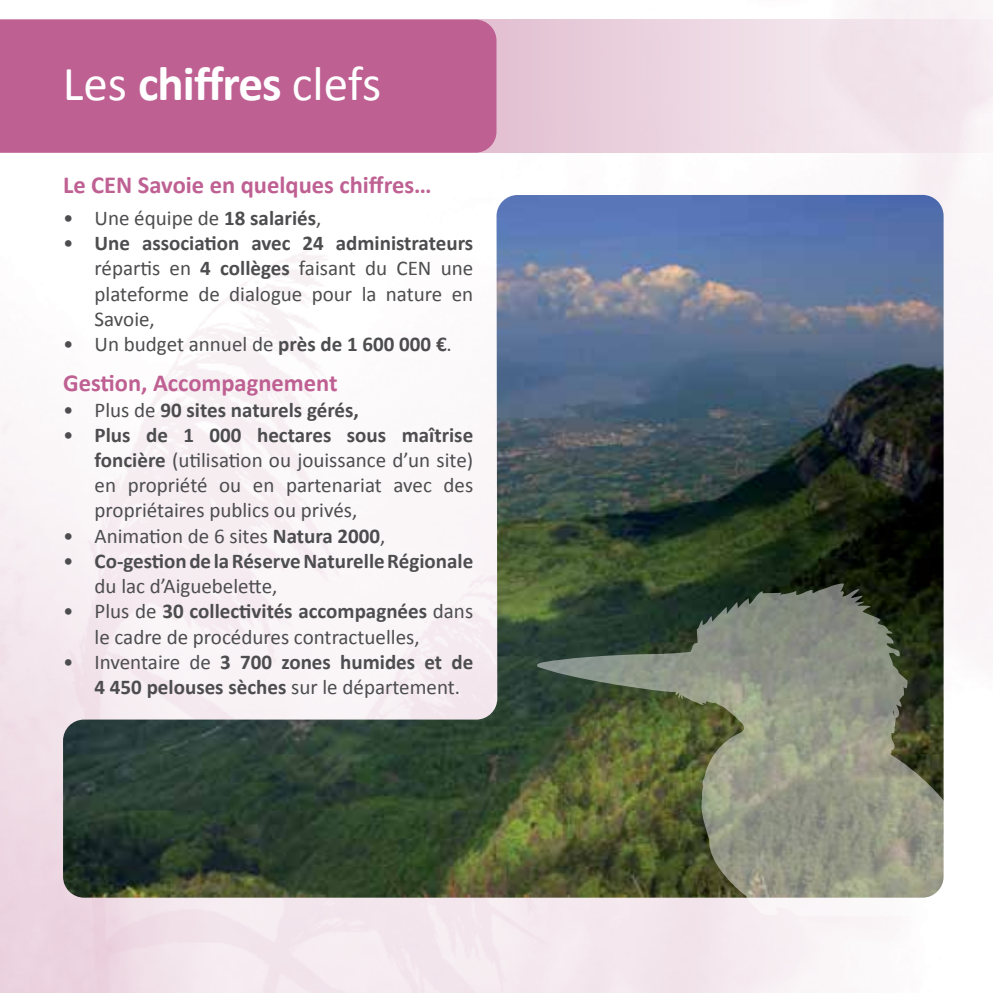
<style>
.page{position:relative;width:993px;height:993px;background:#fff}
.page>*{position:absolute;margin:0;border:0;box-sizing:border-box;transform-origin:0 0}
.t1{font:49px "Calibri";color:#fff}
.t2{font:700 24.5px "Calibri";color:#bf6093}
.t3{font:21px/25.2px "Calibri";color:#4d4d4f;text-align:justify}
.t4{font:700 21px/25.2px "Calibri";color:#4d4d4f}
.s1{font-weight:700}
.s2{font-weight:400}
</style>
<div class="page">
<img style="left:0;top:0;width:992px;height:992px">
<svg style="left:496px;top:20px;width:445px;height:133px;background:#ecd7e2"></svg>
<div style="left:0;top:20px;width:496px;height:133px;background:#bf6093"></div>
<img style="left:63px;top:195px;width:880px;height:702px">
<svg style="left:532px;top:583px;width:460px;height:332px;background:#808671"></svg>
<svg style="left:941px;top:20px;width:51px;height:385px"></svg>
<h1 class="t1" style="left:63px;top:52px;width:320px">Les <span class="s1">chiffres</span> clefs</h1>
<p class="t2" style="left:63px;top:169px;width:370px">Le CEN Savoie en quelques chiffres…</p>
<p class="t3" style="left:63px;top:205px;width:260px">• Une équipe de <span class="s1">18 salariés</span>,</p>
<p class="t3" style="left:94px;top:230px;width:380px;text-indent:-32px">• <span class="s1">Une association avec 24 administrateurs </span>répartis en <span class="s1">4 collèges</span> faisant du CEN une plateforme de dialogue pour la nature en Savoie,</p>
<p class="t3" style="left:63px;top:331px;width:390px">• Un budget annuel de <span class="s1">près de 1 600 000 €</span>.</p>
<p class="t2" style="left:63px;top:367px;width:276px">Gestion, Accompagnement</p>
<p class="t4" style="left:63px;top:397px;width:297px"><span class="s2">• Plus de</span> 90 sites naturels gérés,</p>
<p class="t3" style="left:94px;top:422px;width:380px;text-indent:-32px">• <span class="s1">Plus de 1 000 hectares sous maîtrise foncière</span> (utilisation ou jouissance d’un site) en propriété ou en partenariat avec des propriétaires publics ou privés,</p>
<p class="t3" style="left:63px;top:523px;width:324px">• Animation de 6 sites <span class="s1">Natura 2000</span>,</p>
<p class="t4" style="left:94px;top:548px;width:380px;text-indent:-32px"><span class="s2">•</span> Co-gestion de la Réserve Naturelle Régionale <span class="s2">du lac d’Aiguebelette,</span></p>
<p class="t3" style="left:94px;top:598px;width:380px;text-indent:-31px">• Plus de <span class="s1">30 collectivités accompagnées</span> dans le cadre de procédures contractuelles,</p>
<p class="t4" style="left:94px;top:649px;width:380px;text-indent:-32px"><span class="s2">• Inventaire de</span> 3 700 zones humides et de<br>4 450 pelouses sèches <span class="s2">sur le département.</span></p>
</div>
